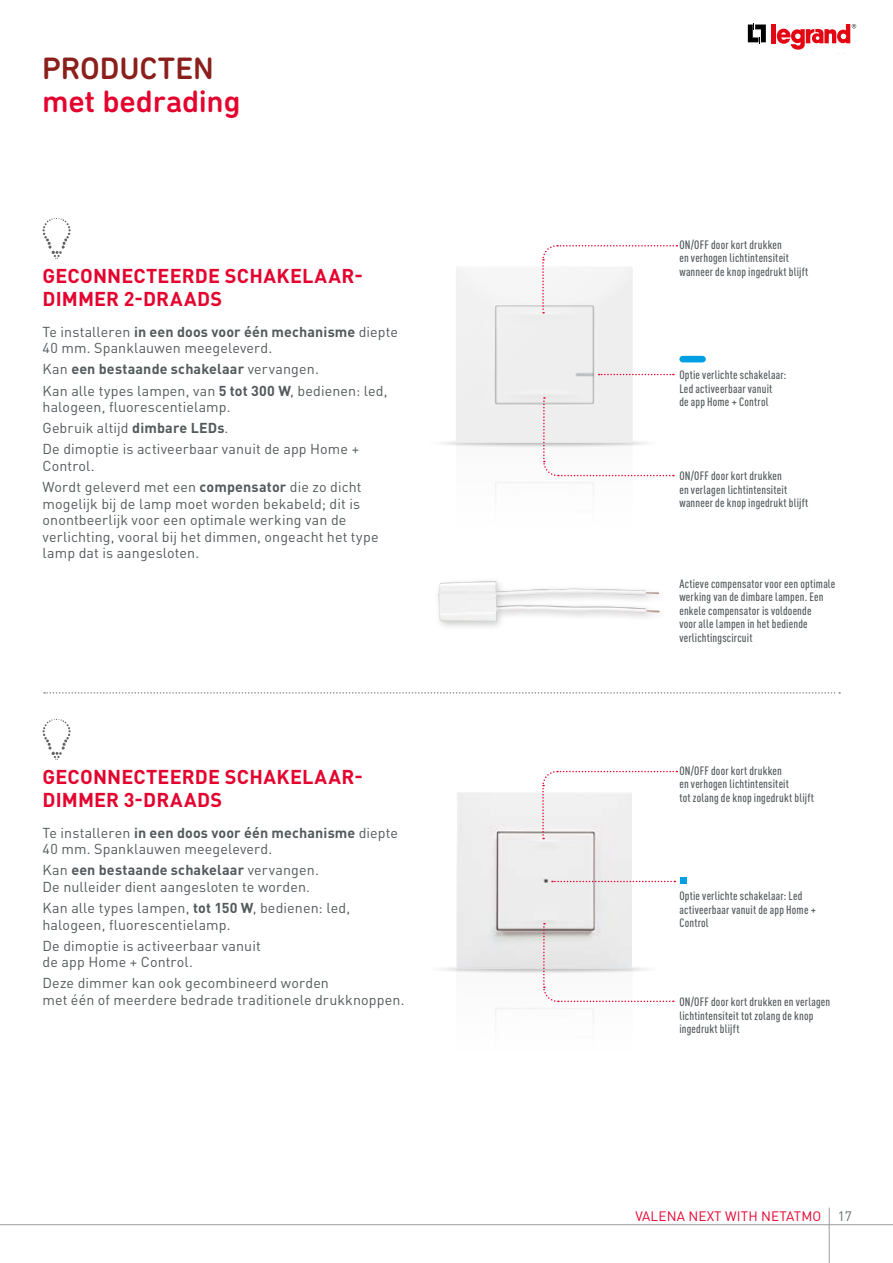
<style>
.page{position:relative;width:893px;height:1263px;background:#fff}
.page>*{position:absolute;margin:0;border:0;box-sizing:border-box;transform-origin:0 0}
.t1{font:500 31.5px "DIN Next Rounded LT Pro";letter-spacing:-.005em;color:#e4032e}
.t2{font:500 31.5px "DIN Next Rounded LT Pro";letter-spacing:-.005em;color:#8b1f1b}
.t3{font:700 19.8px/23.1px "DIN Pro";letter-spacing:.01em;color:#e4032e}
.t4{font:14.25px/16.5px "DIN Pro";letter-spacing:.01em;color:#535a5d}
.t5{font:13.5px "DIN Pro";letter-spacing:.01em;color:#e4032e}
.t6{font:500 condensed 12px/13.5px "DIN Pro";letter-spacing:.015em;color:#535a5d}
.s1{font-weight:700}
.s2{color:#626a6e}
</style>
<div class="page">
<hr style="left:0;top:1224px;width:893px;height:1px;background:#9d9d9c">
<hr style="left:829px;top:1208px;width:1px;height:55px;background:#9d9d9c">
<svg style="left:748px;top:23px;width:18px;height:21px"></svg>
<hr style="left:772px;top:24px;width:4px;height:19px;background:#e30613">
<svg style="left:777px;top:24px;width:79px;height:26px"></svg>
<img style="left:456px;top:267px;width:177px;height:226px">
<svg style="left:418px;top:438px;width:252px;height:10px"></svg>
<img style="left:456px;top:792px;width:176px;height:227px">
<svg style="left:418px;top:963px;width:252px;height:11px"></svg>
<div style="left:683px;top:356px;width:19px;height:6px;background:#009fe3"></div>
<svg style="left:599px;top:374px;width:75px;height:1px"></svg>
<div style="left:433px;top:576px;width:235px;height:55px;background:#000;opacity:.2"></div>
<img style="left:438px;top:581px;width:222px;height:41px">
<svg style="left:541px;top:245px;width:136px;height:68px"></svg>
<svg style="left:542px;top:397px;width:132px;height:80px"></svg>
<svg style="left:44px;top:692px;width:796px;height:2px"></svg>
<svg style="left:42px;top:218px;width:29px;height:41px"></svg>
<svg style="left:42px;top:719px;width:29px;height:41px"></svg>
<svg style="left:541px;top:770px;width:136px;height:69px"></svg>
<svg style="left:542px;top:923px;width:132px;height:80px"></svg>
<svg style="left:552px;top:881px;width:123px;height:1px"></svg>
<div style="left:680px;top:877px;width:6px;height:7px;background:#009fe3"></div>
<h1 class="t2" style="left:42px;top:50px;width:173px">PRODUCTEN</h1>
<h1 class="t1" style="left:42px;top:83px;width:200px">met bedrading</h1>
<h2 class="t3" style="left:43px;top:262px;width:322px">GECONNECTEERDE SCHAKELAAR-<br>DIMMER 2-DRAADS</h2>
<p class="t4" style="left:43px;top:322px;width:357px">Te installeren <span class="s1">in een doos voor één mechanisme</span> diepte<br>40 mm. Spanklauwen meegeleverd.</p>
<p class="t4" style="left:43px;top:357px;width:347px;line-height:21.1px">Kan <span class="s1">een bestaande schakelaar</span> vervangen.<br>Kan alle types lampen, van <span class="s1">5 tot 300 W</span>, bedienen: led,</p>
<p class="t4" style="left:43px;top:395px;width:318px;line-height:21.1px">halogeen, fluorescentielamp.<br>Gebruik altijd <span class="s1">dimbare LEDs</span>.<br>De dimoptie is activeerbaar vanuit de app Home +</p>
<p class="t4" style="left:43px;top:454px;width:320px;line-height:21.1px">Control.<br>Wordt geleverd met een <span class="s1">compensator</span> die zo dicht</p>
<p class="t4" style="left:43px;top:494px;width:337px">mogelijk bij de lamp moet worden bekabeld; dit is onontbeerlijk voor een optimale werking van de verlichting, vooral bij het dimmen, ongeacht het type lamp dat is aangesloten.</p>
<h2 class="t3" style="left:43px;top:763px;width:322px">GECONNECTEERDE SCHAKELAAR-<br>DIMMER 3-DRAADS</h2>
<p class="t4" style="left:43px;top:823px;width:357px">Te installeren <span class="s1">in een doos voor één mechanisme</span> diepte<br>40 mm. Spanklauwen meegeleverd.</p>
<p class="t4" style="left:43px;top:860px;width:278px">Kan <span class="s1">een bestaande schakelaar</span> vervangen.<br>De nulleider dient aangesloten te worden.</p>
<p class="t4" style="left:43px;top:898px;width:309px">Kan alle types lampen, <span class="s1">tot 150 W</span>, bedienen: led, halogeen, fluorescentielamp.</p>
<p class="t4" style="left:43px;top:936px;width:220px">De dimoptie is activeerbaar vanuit de app Home + Control.</p>
<p class="t4" style="left:43px;top:973px;width:363px">Deze dimmer kan ook gecombineerd worden<br>met één of meerdere bedrade traditionele drukknoppen.</p>
<p class="t6" style="left:679px;top:237px;width:131px">ON/OFF door kort drukken<br>en verhogen lichtintensiteit wanneer de knop ingedrukt blijft</p>
<p class="t6" style="left:679px;top:367px;width:108px">Optie verlichte schakelaar:<br>Led activeerbaar vanuit<br>de app Home + Control</p>
<p class="t6" style="left:679px;top:468px;width:131px">ON/OFF door kort drukken<br>en verlagen lichtintensiteit wanneer de knop ingedrukt blijft</p>
<p class="t6" style="left:679px;top:575px;width:158px">Actieve compensator voor een optimale werking van de dimbare lampen. Een enkele compensator is voldoende<br>voor alle lampen in het bediende verlichtingscircuit</p>
<p class="t6" style="left:679px;top:763px;width:136px">ON/OFF door kort drukken<br>en verhogen lichtintensiteit<br>tot zolang de knop ingedrukt blijft</p>
<p class="t6" style="left:679px;top:888px;width:138px">Optie verlichte schakelaar: Led activeerbaar vanuit de app Home +<br>Control</p>
<p class="t6" style="left:679px;top:994px;width:152px">ON/OFF door kort drukken en verlagen lichtintensiteit tot zolang de knop ingedrukt blijft</p>
<p class="t5" style="left:635px;top:1205px;width:218px">Valena N ext with N etatm o <span class="s2">17</span></p>
</div>
